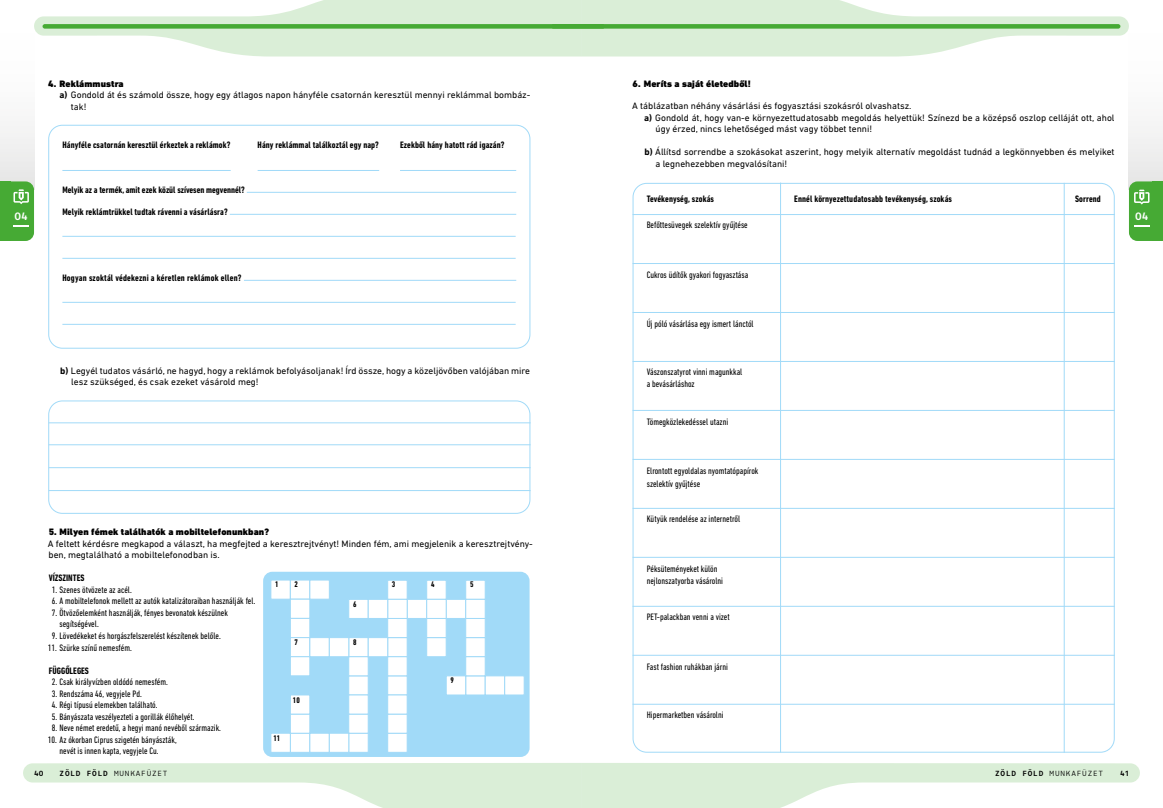
<style>
.page{position:relative;width:1163px;height:808px;background:#fff}
.page>*{position:absolute;margin:0;border:0;box-sizing:border-box;transform-origin:0 0}
.t1{font:700 11.5px "Heimat Mono";color:#fff}
.t2{font:condensed 9.5px/12.3px "DIN Next LT Pro";color:#000}
.t3{font:9.5px/11.5px "DIN Next LT Pro";color:#000}
.t4{font:700 condensed 9.5px "DIN Next LT Pro";letter-spacing:.01em;color:#000}
.t5{font:900 9.5px "DIN Next LT Pro";letter-spacing:.01em;color:#000}
.t6{font:700 condensed 8.3px "DIN Next LT Pro";color:#000}
.t7{font:8px "Heimat Mono";letter-spacing:.1em;color:#000}
.t8{font:700 8px "Heimat Mono";color:#000}
.s1{font-weight:700}
</style>
<div class="page">
<svg style="left:23px;top:763px;width:1116px;height:45px"></svg>
<div style="left:1128px;top:28px;width:34px;height:162px;background:linear-gradient(to bottom,#fff,#e9e9e9)"></div>
<div style="left:0;top:28px;width:34px;height:162px;background:linear-gradient(to bottom,#fff,#e9e9e9)"></div>
<svg style="left:34px;top:0;width:1094px;height:57px"></svg>
<svg style="left:0;top:181px;width:34px;height:60px;background:#55b044"></svg>
<svg style="left:1128px;top:181px;width:34px;height:60px;background:#5ab34a"></svg>
<div style="left:48px;top:125px;width:482px;height:224px;border:1px solid #a1daf8;border-radius:14px"></div>
<hr style="left:247px;top:192px;width:269px;height:1px;background:#a1daf8">
<hr style="left:230px;top:214px;width:286px;height:1px;background:#a1daf8">
<hr style="left:62px;top:236px;width:453px;height:1px;background:#a1daf8">
<hr style="left:62px;top:258px;width:453px;height:1px;background:#a1daf8">
<hr style="left:244px;top:280px;width:272px;height:1px;background:#a1daf8">
<hr style="left:62px;top:302px;width:453px;height:1px;background:#a1daf8">
<hr style="left:62px;top:324px;width:453px;height:1px;background:#a1daf8">
<div style="left:263px;top:572px;width:266px;height:185px;background:#a1daf8;border-radius:9px"></div>
<svg style="left:271px;top:580px;width:253px;height:172px"></svg>
<hr style="left:62px;top:170px;width:169px;height:1px;background:#a1daf8">
<hr style="left:257px;top:170px;width:122px;height:1px;background:#a1daf8">
<hr style="left:400px;top:170px;width:116px;height:1px;background:#a1daf8">
<hr style="left:632px;top:214px;width:482px;height:1px;background:#a1daf8">
<hr style="left:632px;top:263px;width:482px;height:1px;background:#a1daf8">
<hr style="left:632px;top:312px;width:482px;height:1px;background:#a1daf8">
<hr style="left:632px;top:361px;width:482px;height:1px;background:#a1daf8">
<hr style="left:632px;top:410px;width:482px;height:1px;background:#a1daf8">
<hr style="left:632px;top:459px;width:482px;height:1px;background:#a1daf8">
<hr style="left:632px;top:508px;width:482px;height:1px;background:#a1daf8">
<hr style="left:632px;top:557px;width:482px;height:1px;background:#a1daf8">
<hr style="left:632px;top:606px;width:482px;height:1px;background:#a1daf8">
<hr style="left:632px;top:655px;width:482px;height:1px;background:#a1daf8">
<hr style="left:632px;top:704px;width:482px;height:1px;background:#a1daf8">
<hr style="left:780px;top:183px;width:1px;height:569px;background:#a1daf8">
<hr style="left:1063px;top:183px;width:1px;height:570px;background:#a1daf8">
<div style="left:48px;top:400px;width:482px;height:114px;border:1px solid #a1daf8;border-radius:14px"></div>
<hr style="left:49px;top:422px;width:481px;height:1px;background:#a1daf8">
<hr style="left:49px;top:444px;width:481px;height:1px;background:#a1daf8">
<hr style="left:49px;top:467px;width:481px;height:1px;background:#a1daf8">
<hr style="left:49px;top:490px;width:481px;height:1px;background:#a1daf8">
<p class="t5" style="left:48px;top:78px;width:77px">4. Reklámmustra</p>
<p class="t3" style="left:60px;top:89px;width:472px"><span class="s1">a)</span> Gondold át és számold össze, hogy egy átlagos napon hányféle csatornán keresztül mennyi reklámmal bombáz-</p>
<p class="t3" style="left:71px;top:100px;width:17px">tak!</p>
<p class="t5" style="left:632px;top:78px;width:120px">6. Meríts a saját életedből!</p>
<p class="t3" style="left:632px;top:100px;width:281px">A táblázatban néhány vásárlási és fogyasztási szokásról olvashatsz.</p>
<p class="t3" style="left:644px;top:112px;width:471px"><span class="s1">a)</span> Gondold át, hogy van-e környezettudatosabb megoldás helyettük! Színezd be a középső oszlop celláját ott, ahol</p>
<p class="t3" style="left:655px;top:123px;width:218px">úgy érzed, nincs lehetőséged mást vagy többet tenni!</p>
<p class="t3" style="left:655px;top:146px;width:460px;text-indent:-11px"><span class="s1">b)</span> Állítsd sorrendbe a szokásokat aszerint, hogy melyik alternatív megoldást tudnád a legkönnyebben és melyiket a legnehezebben megvalósítani!</p>
<p class="t4" style="left:646px;top:193px;width:69px">Tevékenység, szokás</p>
<p class="t2" style="left:646px;top:219px;width:102px">Befőttesüvegek szelektív gyűjtése</p>
<p class="t4" style="left:62px;top:139px;width:170px">Hányféle csatornán keresztül érkeztek a reklámok?</p>
<p class="t4" style="left:62px;top:184px;width:184px">Melyik az a termék, amit ezek közül szívesen megvennél?</p>
<p class="t4" style="left:62px;top:206px;width:167px">Melyik reklámtrükkel tudtak rávenni a vásárlásra?</p>
<p class="t4" style="left:257px;top:139px;width:123px">Hány reklámmal találkoztál egy nap?</p>
<p class="t4" style="left:400px;top:139px;width:106px">Ezekből hány hatott rád igazán?</p>
<p class="t4" style="left:794px;top:193px;width:159px">Ennél környezettudatosabb tevékenység, szokás</p>
<p class="t4" style="left:1074px;top:193px;width:27px">Sorrend</p>
<p class="t1" style="left:15px;top:209px;width:15px">04</p>
<p class="t1" style="left:1134px;top:209px;width:15px">04</p>
<p class="t4" style="left:62px;top:272px;width:181px">Hogyan szoktál védekezni a kéretlen reklámok ellen?</p>
<p class="t3" style="left:71px;top:365px;width:460px;text-indent:-11px"><span class="s1">b)</span> Legyél tudatos vásárló, ne hagyd, hogy a reklámok befolyásoljanak! Írd össze, hogy a közeljövőben valójában mire lesz szükséged, és csak ezeket vásárold meg!</p>
<p class="t5" style="left:49px;top:526px;width:222px">5. Milyen fémek találhatók a mobiltelefonunkban?</p>
<p class="t3" style="left:48px;top:538px;width:486px">A feltett kérdésre megkapod a választ, ha megfejted a keresztrejtvényt! Minden fém, ami megjelenik a keresztrejtvény&shy;ben, megtalálható a mobiltelefonodban is.</p>
<p class="t4" style="left:49px;top:573px;width:37px">VÍZSZINTES</p>
<p class="t2" style="left:52px;top:583px;width:81px">1. Szenes ötvözete az acél.</p>
<p class="t2" style="left:52px;top:595px;width:205px">6. A mobiltelefonok mellett az autók katalizátoraiban használják fel.</p>
<p class="t2" style="left:60px;top:607px;width:170px;line-height:11.5px;text-indent:-8px">7. Ötvözőelemként használják, fényes bevonatok készülnek segítségével.</p>
<p class="t2" style="left:52px;top:629px;width:170px">9. Lövedékeket és horgászfelszerelést készítenek belőle.</p>
<p class="t2" style="left:48px;top:641px;width:85px">11. Szürke színű nemesfém.</p>
<p class="t4" style="left:49px;top:665px;width:42px">FÜGGŐLEGES</p>
<p class="t2" style="left:52px;top:675px;width:117px">2. Csak királyvízben oldódó nemesfém.</p>
<p class="t2" style="left:52px;top:687px;width:91px">3. Rendszáma 46, vegyjele Pd.</p>
<p class="t2" style="left:52px;top:698px;width:107px">4. Régi típusú elemekben található.</p>
<p class="t2" style="left:52px;top:710px;width:144px">5. Bányászata veszélyezteti a gorillák élőhelyét.</p>
<p class="t2" style="left:52px;top:721px;width:170px">8. Neve német eredetű, a hegyi manó nevéből származik.</p>
<p class="t2" style="left:60px;top:733px;width:119px;line-height:11.5px;text-indent:-12px">10. Az ókorban Ciprus szigetén bányászták, nevét is innen kapta, vegyjele Cu.</p>
<p class="t6" style="left:275px;top:580px;width:5px">1</p>
<p class="t6" style="left:294px;top:580px;width:5px">2</p>
<p class="t6" style="left:392px;top:580px;width:5px">3</p>
<p class="t6" style="left:431px;top:580px;width:5px">4</p>
<p class="t6" style="left:470px;top:580px;width:5px">5</p>
<p class="t6" style="left:353px;top:600px;width:5px">6</p>
<p class="t6" style="left:294px;top:637px;width:5px">7</p>
<p class="t6" style="left:353px;top:637px;width:5px">8</p>
<p class="t6" style="left:450px;top:676px;width:5px">9</p>
<p class="t6" style="left:293px;top:695px;width:8px">10</p>
<p class="t6" style="left:273px;top:734px;width:8px">11</p>
<p class="t8" style="left:34px;top:768px;width:11px">40</p>
<p class="t7" style="left:60px;top:768px;width:109px"><span class="s1">ZÖLD FÖLD</span> MUNKAFÜZET</p>
<p class="t2" style="left:646px;top:269px;width:103px">Cukros üdítők gyakori fogyasztása</p>
<p class="t2" style="left:646px;top:317px;width:108px">Új póló vásárlása egy ismert lánctól</p>
<p class="t2" style="left:646px;top:365px;width:97px">Vászonszatyrot vinni magunkkal a bevásárláshoz</p>
<p class="t2" style="left:646px;top:415px;width:83px">Tömegközlekedéssel utazni</p>
<p class="t2" style="left:646px;top:465px;width:113px">Elrontott egyoldalas nyomtatópapírok szelektív gyűjtése</p>
<p class="t2" style="left:646px;top:513px;width:95px">Kütyük rendelése az internetről</p>
<p class="t2" style="left:646px;top:563px;width:78px">Péksüteményeket külön nejlonszatyorba vásárolni</p>
<p class="t2" style="left:646px;top:611px;width:84px">PET-palackban venni a vizet</p>
<p class="t2" style="left:646px;top:661px;width:83px">Fast fashion ruhákban járni</p>
<p class="t2" style="left:646px;top:709px;width:78px">Hipermarketben vásárolni</p>
<p class="t7" style="left:994px;top:768px;width:109px"><span class="s1">ZÖLD FÖLD</span> MUNKAFÜZET</p>
<p class="t8" style="left:1119px;top:768px;width:11px">41</p>
</div>
